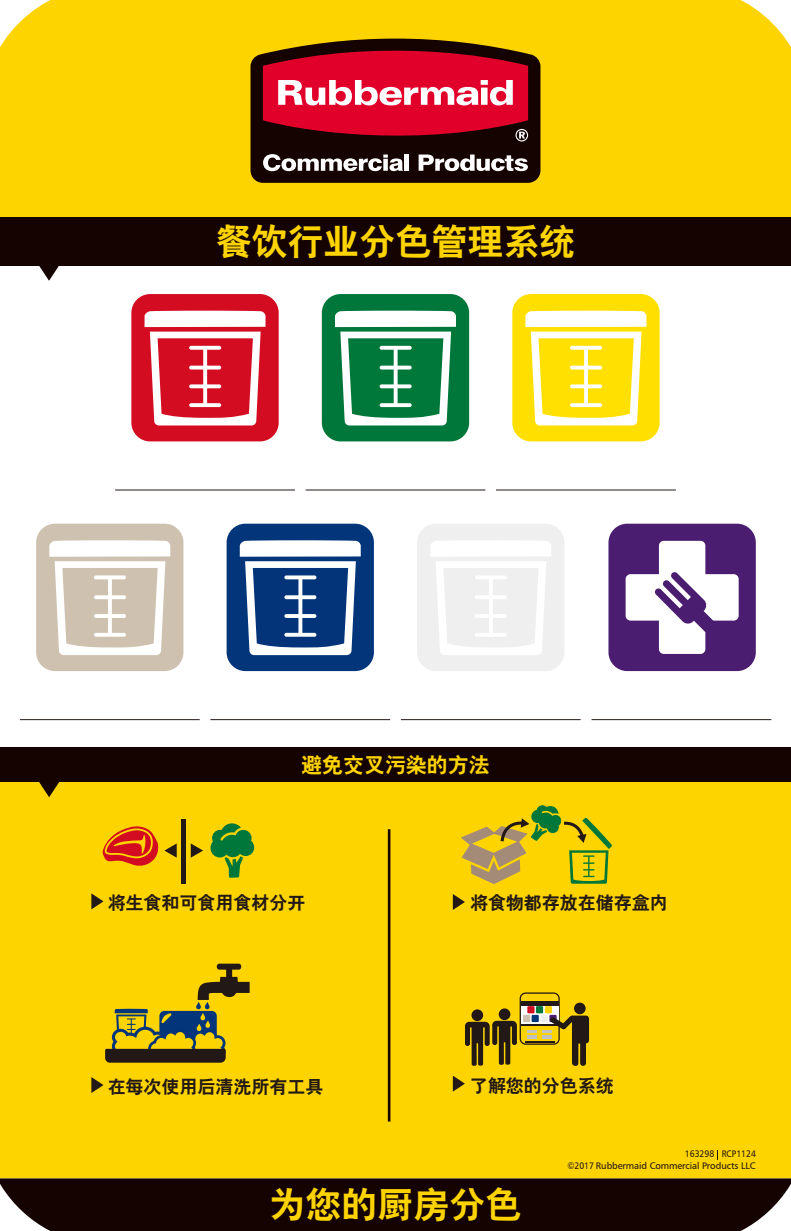
<style>
.page{position:relative;width:791px;height:1231px;background:#fff}
.page>*{position:absolute;margin:0;border:0;box-sizing:border-box;transform-origin:0 0}
.t1{font:35.9px "H Yb 2 gj";color:#fed400}
.t2{font:21px "H Yb 2 gj";color:#fed400}
.t3{font:18px "H Yb 2 gj";color:#221815}
.t4{font:9.5px "Humanist 777 BT Roman B";letter-spacing:-.01em;color:#221815;scale:.9 1}
</style>
<div class="page">
<div style="left:0;top:0;width:791px;height:1178px;background:#fed400"></div>
<div style="left:0;top:1178px;width:791px;height:52px;background:#150301"></div>
<div style="left:0;top:266px;width:791px;height:486px;background:#fff"></div>
<div style="left:0;top:217px;width:791px;height:49px;background:#150301"></div>
<div style="left:0;top:746px;width:791px;height:35px;background:#150301"></div>
<svg style="left:39px;top:781px;width:20px;height:16px"></svg>
<svg style="left:39px;top:266px;width:20px;height:15px"></svg>
<svg style="left:105px;top:963px;width:145px;height:99px"></svg>
<hr style="left:182px;top:819px;width:4px;height:64px;background:#221815">
<svg style="left:191px;top:843px;width:12px;height:14px"></svg>
<svg style="left:103px;top:824px;width:74px;height:42px"></svg>
<svg style="left:210px;top:823px;width:44px;height:54px"></svg>
<svg style="left:461px;top:804px;width:151px;height:80px"></svg>
<svg style="left:465px;top:992px;width:124px;height:74px"></svg>
<hr style="left:388px;top:829px;width:2px;height:292px;background:#150301">
<svg style="left:131px;top:294px;width:148px;height:147px"></svg>
<svg style="left:512px;top:294px;width:148px;height:147px"></svg>
<svg style="left:322px;top:294px;width:147px;height:147px"></svg>
<svg style="left:227px;top:523px;width:147px;height:148px"></svg>
<svg style="left:36px;top:523px;width:147px;height:148px"></svg>
<svg style="left:417px;top:524px;width:147px;height:147px"></svg>
<hr style="left:115px;top:489px;width:180px;height:1px;background:#221815">
<hr style="left:306px;top:489px;width:179px;height:1px;background:#221815">
<hr style="left:496px;top:489px;width:180px;height:1px;background:#221815">
<hr style="left:591px;top:719px;width:180px;height:1px;background:#221815">
<hr style="left:401px;top:719px;width:180px;height:1px;background:#221815">
<hr style="left:210px;top:719px;width:180px;height:1px;background:#221815">
<hr style="left:20px;top:719px;width:180px;height:1px;background:#221815">
<svg style="left:608px;top:523px;width:148px;height:148px"></svg>
<svg style="left:91px;top:893px;width:12px;height:16px"></svg>
<svg style="left:91px;top:1076px;width:12px;height:16px"></svg>
<svg style="left:453px;top:1075px;width:12px;height:16px"></svg>
<svg style="left:453px;top:893px;width:12px;height:16px"></svg>
<svg style="left:250px;top:39px;width:290px;height:144px;fill:#150301"></svg>
<svg style="left:263px;top:38px;width:265px;height:110px"></svg>
<svg style="left:263px;top:154px;width:140px;height:17px"></svg>
<div style="left:404px;top:154px;width:5px;height:17px;background:#fff"></div>
<svg style="left:419px;top:154px;width:109px;height:17px"></svg>
<h1 class="t1" style="left:216px;top:223px;width:361px">餐饮行业分色管理系统</h1>
<h2 class="t2" style="left:301px;top:753px;width:190px">避免交叉污染的方法</h2>
<h3 class="t3" style="left:108px;top:893px;width:199px">将生食和可食用食材分开</h3>
<h3 class="t3" style="left:470px;top:893px;width:199px">将食物都存放在储存盒内</h3>
<h3 class="t3" style="left:108px;top:1077px;width:217px">在每次使用后清洗所有工具</h3>
<h3 class="t3" style="left:470px;top:1076px;width:145px">了解您的分色系统</h3>
<p class="t4" style="left:685px;top:1147px;width:80px">163298 RCP1124</p>
<h1 class="t1" style="left:270px;top:1185px;width:253px">为您的厨房分色</h1>
<p class="t4" style="left:567px;top:1159px;width:211px">©2017 Rubbermaid Commercial Products LLC</p>
</div>
